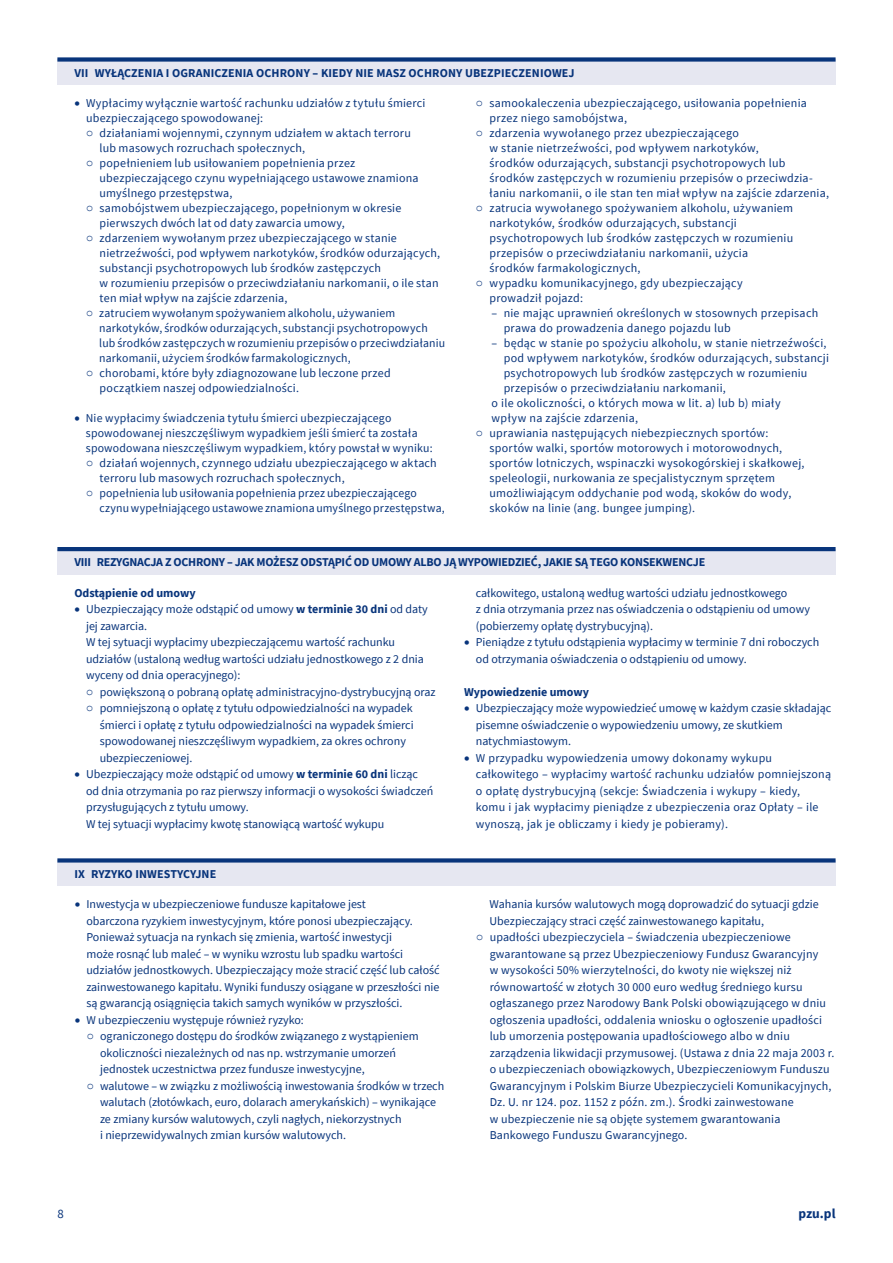
<style>
.page{position:relative;width:893px;height:1263px;background:#fff}
.page>*{position:absolute;margin:0;border:0;box-sizing:border-box;transform-origin:0 0}
.t1{font:700 13.5px "Source Sans Pro";color:#08347b}
.t2{font:12.75px "Source Sans Pro";color:#08347b}
._8_10_5_NORMAL2__tre{font:12px/15px "Source Sans Pro";letter-spacing:.015em;color:#08347b}
._8_10_5_NORMAL_KARTA{font:12px/16.5px "Source Sans Pro";color:#08347b}
._8_10_5_NORMAL_KARTA-2{font:12px/16.5px "Source Sans Pro";letter-spacing:.02em;color:#08347b}
._8_5_10_KRESKA_TREŚĆ{font:12px/15px "Source Sans Pro";letter-spacing:.02em;color:#08347b}
._8_5_NAGŁÓWKI{font:700 12px "Source Sans Pro";letter-spacing:-.015em;color:#08347b}
._8_5_NAGŁÓWKI-2{font:700 12px "Source Sans Pro";letter-spacing:.01em;color:#08347b}
._8_10_5_NORMAL_KARTA-3{font:700 12px "Source Sans Pro";color:#08347b}
.s1{font-family:"Courier New"}
.s2{font-weight:700}
</style>
<div class="page">
<div style="left:57px;top:59px;width:779px;height:26px;background:#e6e7f1"></div>
<div style="left:57px;top:57px;width:779px;height:5px;background:#08347b"></div>
<div style="left:57px;top:549px;width:779px;height:26px;background:#e6e7f1"></div>
<hr style="left:57px;top:547px;width:779px;height:4px;background:#08347b">
<div style="left:57px;top:860px;width:779px;height:26px;background:#e6e7f1"></div>
<svg style="left:57px;top:858px;width:779px;height:4px;background:#1e4687"></svg>
<p class="_8_5_NAGŁÓWKI-2" style="left:74px;top:65px;width:502px">VII WYŁĄCZENIA I OGRANICZENIA OCHRONY – KIEDY NIE MASZ OCHRONY UBEZPIECZENIOWEJ</p>
<p class="_8_10_5_NORMAL_KARTA" style="left:86px;top:96px;width:341px;line-height:15px;text-indent:-12px">• Wypłacimy wyłącznie wartość rachunku udziałów z tytułu śmierci ubezpieczającego spowodowanej:</p>
<p class="_8_10_5_NORMAL2__tre" style="left:100px;top:126px;width:313px;text-indent:-13px"><span class="s1">o</span> działaniami wojennymi, czynnym udziałem w aktach terroru lub masowych rozruchach społecznych,</p>
<p class="_8_10_5_NORMAL2__tre" style="left:100px;top:156px;width:320px;text-indent:-13px"><span class="s1">o</span> popełnieniem lub usiłowaniem popełnienia przez ubezpieczającego czynu wypełniającego ustawowe znamiona umyślnego przestępstwa,</p>
<p class="_8_10_5_NORMAL2__tre" style="left:100px;top:201px;width:303px;text-indent:-13px"><span class="s1">o</span> samobójstwem ubezpieczającego, popełnionym w okresie pierwszych dwóch lat od daty zawarcia umowy,</p>
<p class="_8_10_5_NORMAL2__tre" style="left:100px;top:231px;width:342px;text-indent:-13px"><span class="s1">o</span> zdarzeniem wywołanym przez ubezpieczającego w stanie nietrzeźwości, pod wpływem narkotyków, środków odurzających, substancji psychotropowych lub środków zastępczych<br>w rozumieniu przepisów o przeciwdziałaniu narkomanii, o ile stan ten miał wpływ na zajście zdarzenia,</p>
<p class="_8_10_5_NORMAL2__tre" style="left:99px;top:306px;width:347px;text-indent:-13px"><span class="s1">o</span> zatruciem wywołanym spożywaniem alkoholu, używaniem narkotyków, środków odurzających, substancji psychotropowych lub środków zastępczych w rozumieniu przepisów o przeciwdziałaniu narkomanii, użyciem środków farmakologicznych,</p>
<p class="_8_10_5_NORMAL2__tre" style="left:100px;top:366px;width:293px;text-indent:-13px"><span class="s1">o</span> chorobami, które były zdiagnozowane lub leczone przed początkiem naszej odpowiedzialności.</p>
<p class="_8_10_5_NORMAL_KARTA-2" style="left:86px;top:411px;width:348px;line-height:15px;text-indent:-11px">• Nie wypłacimy świadczenia tytułu śmierci ubezpieczającego spowodowanej nieszczęśliwym wypadkiem jeśli śmierć ta została spowodowana nieszczęśliwym wypadkiem, który powstał w wyniku:</p>
<p class="_8_10_5_NORMAL2__tre" style="left:100px;top:456px;width:339px;text-indent:-13px"><span class="s1">o</span> działań wojennych, czynnego udziału ubezpieczającego w aktach terroru lub masowych rozruchach społecznych,</p>
<p class="_8_10_5_NORMAL2__tre" style="left:99px;top:486px;width:347px;text-indent:-13px"><span class="s1">o</span> popełnienia lub usiłowania popełnienia przez ubezpieczającego czynu wypełniającego ustawowe znamiona umyślnego przestępstwa,</p>
<p class="_8_10_5_NORMAL2__tre" style="left:489px;top:96px;width:319px;text-indent:-14px"><span class="s1">o</span> samookaleczenia ubezpieczającego, usiłowania popełnienia przez niego samobójstwa,</p>
<p class="_8_10_5_NORMAL2__tre" style="left:489px;top:126px;width:341px;text-indent:-14px"><span class="s1">o</span> zdarzenia wywołanego przez ubezpieczającego<br>w stanie nietrzeźwości, pod wpływem narkotyków,<br>środków odurzających, substancji psychotropowych lub środków zastępczych w rozumieniu przepisów o przeciwdzia&shy;łaniu narkomanii, o ile stan ten miał wpływ na zajście zdarzenia,</p>
<p class="_8_10_5_NORMAL2__tre" style="left:489px;top:201px;width:305px;text-indent:-14px"><span class="s1">o</span> zatrucia wywołanego spożywaniem alkoholu, używaniem narkotyków, środków odurzających, substancji psychotropowych lub środków zastępczych w rozumieniu przepisów o przeciwdziałaniu narkomanii, użycia środków farmakologicznych,</p>
<p class="_8_10_5_NORMAL2__tre" style="left:489px;top:276px;width:255px;text-indent:-14px"><span class="s1">o</span> wypadku komunikacyjnego, gdy ubezpieczający prowadził pojazd:</p>
<p class="_8_5_10_KRESKA_TREŚĆ" style="left:504px;top:306px;width:316px;text-indent:-12px">– nie mając uprawnień określonych w stosownych przepisach prawa do prowadzenia danego pojazdu lub</p>
<p class="_8_5_10_KRESKA_TREŚĆ" style="left:504px;top:336px;width:327px;text-indent:-12px">– będąc w stanie po spożyciu alkoholu, w stanie nietrzeźwości, pod wpływem narkotyków, środków odurzających, substancji psychotropowych lub środków zastępczych w rozumieniu przepisów o przeciwdziałaniu narkomanii,</p>
<p class="_8_5_10_KRESKA_TREŚĆ" style="left:492px;top:396px;width:291px">o ile okoliczności, o których mowa w lit. a) lub b) miały wpływ na zajście zdarzenia,</p>
<p class="_8_10_5_NORMAL2__tre" style="left:489px;top:426px;width:317px;text-indent:-14px"><span class="s1">o</span> uprawiania następujących niebezpiecznych sportów: sportów walki, sportów motorowych i motorowodnych, sportów lotniczych, wspinaczki wysokogórskiej i skałkowej, speleologii, nurkowania ze specjalistycznym sprzętem umożliwiającym oddychanie pod wodą, skoków do wody, skoków na linie (ang. bungee jumping).</p>
<p class="_8_5_NAGŁÓWKI" style="left:74px;top:554px;width:632px">VIII REZYGNACJA Z OCHRONY – JAK MOŻESZ ODSTĄPIĆ OD UMOWY ALBO JĄ WYPOWIEDZIEĆ, JAKIE SĄ TEGO KONSEKWENCJE</p>
<p class="_8_10_5_NORMAL_KARTA-3" style="left:74px;top:585px;width:123px">Odstąpienie od umowy</p>
<p class="_8_10_5_NORMAL_KARTA" style="left:86px;top:601px;width:343px;text-indent:-12px">• Ubezpieczający może odstąpić od umowy <span class="s2">w terminie 30 dni</span> od daty jej zawarcia.<br>W tej sytuacji wypłacimy ubezpieczającemu wartość rachunku udziałów (ustaloną według wartości udziału jednostkowego z 2 dnia wyceny od dnia operacyjnego):</p>
<p class="_8_10_5_NORMAL2__tre" style="left:86px;top:684px;width:351px"><span class="s1">o</span> powiększoną o pobraną opłatę administracyjno-dystrybucyjną oraz</p>
<p class="_8_10_5_NORMAL2__tre" style="left:100px;top:700px;width:315px;line-height:16.5px;text-indent:-13px"><span class="s1">o</span> pomniejszoną o opłatę z tytułu odpowiedzialności na wypadek śmierci i opłatę z tytułu odpowiedzialności na wypadek śmierci spowodowanej nieszczęśliwym wypadkiem, za okres ochrony ubezpieczeniowej.</p>
<p class="_8_10_5_NORMAL_KARTA" style="left:86px;top:766px;width:349px;text-indent:-12px">• Ubezpieczający może odstąpić od umowy <span class="s2">w terminie 60 dni</span> licząc od dnia otrzymania po raz pierwszy informacji o wysokości świadczeń przysługujących z tytułu umowy.<br>W tej sytuacji wypłacimy kwotę stanowiącą wartość wykupu</p>
<p class="_8_10_5_NORMAL_KARTA" style="left:476px;top:584px;width:336px">całkowitego, ustaloną według wartości udziału jednostkowego<br>z dnia otrzymania przez nas oświadczenia o odstąpieniu od umowy (pobierzemy opłatę dystrybucyjną).</p>
<p class="_8_10_5_NORMAL_KARTA" style="left:476px;top:634px;width:345px;text-indent:-12px">• Pieniądze z tytułu odstąpienia wypłacimy w terminie 7 dni roboczych od otrzymania oświadczenia o odstąpieniu od umowy.</p>
<p class="_8_10_5_NORMAL_KARTA-3" style="left:464px;top:684px;width:126px">Wypowiedzenie umowy</p>
<p class="_8_10_5_NORMAL_KARTA" style="left:476px;top:700px;width:357px;text-indent:-12px">• Ubezpieczający może wypowiedzieć umowę w każdym czasie składając pisemne oświadczenie o wypowiedzeniu umowy, ze skutkiem natychmiastowym.</p>
<p class="_8_10_5_NORMAL_KARTA-2" style="left:476px;top:749px;width:357px;text-indent:-12px">• W przypadku wypowiedzenia umowy dokonamy wykupu całkowitego – wypłacimy wartość rachunku udziałów pomniejszoną o opłatę dystrybucyjną (sekcje: Świadczenia i wykupy – kiedy, komu i jak wypłacimy pieniądze z ubezpieczenia oraz Opłaty – ile wynoszą, jak je obliczamy i kiedy je pobieramy).</p>
<p class="_8_5_NAGŁÓWKI" style="left:74px;top:866px;width:143px">IX RYZYKO INWESTYCYJNE</p>
<p class="_8_10_5_NORMAL_KARTA" style="left:86px;top:896px;width:355px;text-indent:-12px">• Inwestycja w ubezpieczeniowe fundusze kapitałowe jest<br>obarczona ryzykiem inwestycyjnym, które ponosi ubezpieczający.<br>Ponieważ sytuacja na rynkach się zmienia, wartość inwestycji<br>może rosnąć lub maleć – w wyniku wzrostu lub spadku wartości udziałów jednostkowych. Ubezpieczający może stracić część lub całość zainwestowanego kapitału. Wyniki funduszy osiągane w przeszłości nie są gwarancją osiągnięcia takich samych wyników w przyszłości.</p>
<p class="_8_10_5_NORMAL_KARTA" style="left:75px;top:1011px;width:231px">• W ubezpieczeniu występuje również ryzyko:</p>
<p class="_8_10_5_NORMAL2__tre" style="left:100px;top:1028px;width:320px;line-height:16.5px;text-indent:-13px"><span class="s1">o</span> ograniczonego dostępu do środków związanego z wystąpieniem okoliczności niezależnych od nas np. wstrzymanie umorzeń jednostek uczestnictwa przez fundusze inwestycyjne,</p>
<p class="_8_10_5_NORMAL2__tre" style="left:100px;top:1077px;width:346px;line-height:16.5px;text-indent:-13px"><span class="s1">o</span> walutowe – w związku z możliwością inwestowania środków w trzech walutach (złotówkach, euro, dolarach amerykańskich) – wynikające ze zmiany kursów walutowych, czyli nagłych, niekorzystnych<br>i nieprzewidywalnych zmian kursów walutowych.</p>
<p class="_8_10_5_NORMAL2__tre" style="left:490px;top:896px;width:331px;line-height:16.5px">Wahania kursów walutowych mogą doprowadzić do sytuacji gdzie<br>Ubezpieczający straci część zainwestowanego kapitału,</p>
<p class="_8_10_5_NORMAL2__tre" style="left:490px;top:929px;width:346px;line-height:16.5px;text-indent:-13px"><span class="s1">o</span> upadłości ubezpieczyciela – świadczenia ubezpieczeniowe gwarantowane są przez Ubezpieczeniowy Fundusz Gwarancyjny<br>w wysokości 50% wierzytelności, do kwoty nie większej niż równowartość w złotych 30 000 euro według średniego kursu ogłaszanego przez Narodowy Bank Polski obowiązującego w dniu ogłoszenia upadłości, oddalenia wniosku o ogłoszenie upadłości lub umorzenia postępowania upadłościowego albo w dniu zarządzenia likwidacji przymusowej. (Ustawa z dnia 22 maja 2003 r. o ubezpieczeniach obowiązkowych, Ubezpieczeniowym Funduszu Gwarancyjnym i Polskim Biurze Ubezpieczycieli Komunikacyjnych, Dz. U. nr 124. poz. 1152 z późn. zm.). Środki zainwestowane<br>w ubezpieczenie nie są objęte systemem gwarantowania Bankowego Funduszu Gwarancyjnego.</p>
<p class="t2" style="left:57px;top:1206px;width:8px">8</p>
<p class="t1" style="left:799px;top:1205px;width:38px">pzu.pl</p>
</div>
